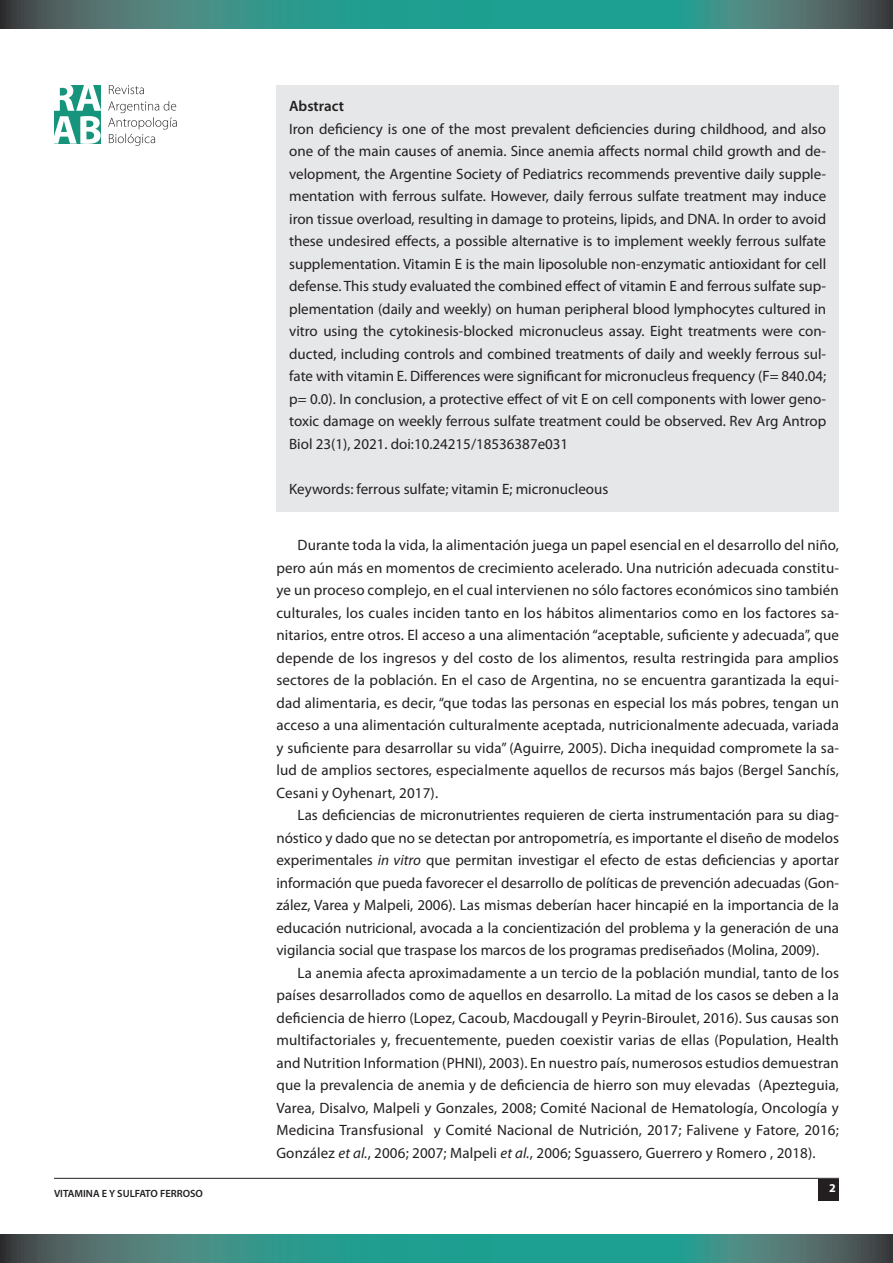
<style>
.page{position:relative;width:893px;height:1263px;background:#fff}
.page>*{position:absolute;margin:0;border:0;box-sizing:border-box;transform-origin:0 0}
.CUERPO{font:15px/22.5px "Myriad Pro";letter-spacing:.01em;color:#231f20;text-align:justify}
.ABSTRAC{font:15px/22.5px "Myriad Pro";color:#231f20;text-align:justify}
.RESUMEN{font:600 15px "Myriad Pro";color:#231f20}
.t1{font:700 12px "Myriad Pro";color:#fff}
.t2{font:600 10.5px "Myriad Pro";color:#231f20}
.s1{font-style:italic}
</style>
<div class="page">
<div style="left:819px;top:1179px;width:20px;height:21px;background:#231f20"></div>
<hr style="left:54px;top:1178px;width:785px;height:1px;background:#231f20">
<svg style="left:0;top:0;width:893px;height:28px;background:#36887f"></svg>
<svg style="left:0;top:1234px;width:893px;height:29px;background:#36887f"></svg>
<svg style="left:108px;top:101px;width:69px;height:45px"></svg>
<svg style="left:109px;top:85px;width:35px;height:9px"></svg>
<svg style="left:54px;top:85px;width:47px;height:59px"></svg>
<div style="left:276px;top:85px;width:563px;height:427px;background:#e6e7e9"></div>
<p class="t2" style="left:54px;top:1187px;width:150px">VITAMINA E Y SULFATO FERROSO</p>
<p class="RESUMEN" style="left:289px;top:96px;width:56px">Abstract</p>
<p class="ABSTRAC" style="left:289px;top:117px;width:539px">Iron deficiency is one of the most prevalent deficiencies during childhood, and also one of the main causes of anemia. Since anemia affects normal child growth and de&shy;velopment, the Argentine Society of Pediatrics recommends preventive daily supple&shy;mentation with ferrous sulfate. However, daily ferrous sulfate treatment may induce iron tissue overload, resulting in damage to proteins, lipids, and DNA. In order to avoid these undesired effects, a possible alternative is to implement weekly ferrous sulfate supplementation. Vitamin E is the main liposoluble non-enzymatic antioxidant for cell defense. This study evaluated the combined effect of vitamin E and ferrous sulfate sup&shy;plementation (daily and weekly) on human peripheral blood lymphocytes cultured in vitro using the cytokinesis-blocked micronucleus assay. Eight treatments were con&shy;ducted, including controls and combined treatments of daily and weekly ferrous sul&shy;fate with vitamin E. Differences were significant for micronucleus frequency (F= 840.04; p= 0.0). In conclusion, a protective effect of vit E on cell components with lower geno&shy;toxic damage on weekly ferrous sulfate treatment could be observed. Rev Arg Antrop Biol 23(1), 2021. doi:10.24215/18536387e031</p>
<p class="ABSTRAC" style="left:289px;top:477px;width:321px">Keywords: ferrous sulfate; vitamin E; micronucleous</p>
<p class="CUERPO" style="left:276px;top:534px;width:564px;text-indent:21px">Durante toda la vida, la alimentación juega un papel esencial en el desarrollo del niño, pero aún más en momentos de crecimiento acelerado. Una nutrición adecuada constitu&shy;ye un proceso complejo, en el cual intervienen no sólo factores económicos sino también culturales, los cuales inciden tanto en los hábitos alimentarios como en los factores sa&shy;nitarios, entre otros. El acceso a una alimentación “aceptable, suficiente y adecuada”, que depende de los ingresos y del costo de los alimentos, resulta restringida para amplios sectores de la población. En el caso de Argentina, no se encuentra garantizada la equi&shy;dad alimentaria, es decir, “que todas las personas en especial los más pobres, tengan un acceso a una alimentación culturalmente aceptada, nutricionalmente adecuada, variada y suficiente para desarrollar su vida” (Aguirre, 2005). Dicha inequidad compromete la sa&shy;lud de amplios sectores, especialmente aquellos de recursos más bajos (Bergel Sanchís, Cesani y Oyhenart, 2017).</p>
<p class="CUERPO" style="left:276px;top:804px;width:564px;text-indent:21px">Las deficiencias de micronutrientes requieren de cierta instrumentación para su diag&shy;nóstico y dado que no se detectan por antropometría, es importante el diseño de modelos experimentales <span class="s1">in vitro</span> que permitan investigar el efecto de estas deficiencias y aportar información que pueda favorecer el desarrollo de políticas de prevención adecuadas (Gon&shy;zález, Varea y Malpeli, 2006). Las mismas deberían hacer hincapié en la importancia de la educación nutricional, avocada a la concientización del problema y la generación de una vigilancia social que traspase los marcos de los programas prediseñados (Molina, 2009).</p>
<p class="CUERPO" style="left:276px;top:961px;width:564px;text-indent:21px">La anemia afecta aproximadamente a un tercio de la población mundial, tanto de los países desarrollados como de aquellos en desarrollo. La mitad de los casos se deben a la deficiencia de hierro (Lopez, Cacoub, Macdougall y Peyrin-Biroulet, 2016). Sus causas son multifactoriales y, frecuentemente, pueden coexistir varias de ellas (Population, Health and Nutrition Information (PHNI), 2003). En nuestro país, numerosos estudios demuestran que la prevalencia de anemia y de deficiencia de hierro son muy elevadas (Apezteguia, Varea, Disalvo, Malpeli y Gonzales, 2008; Comité Nacional de Hematología, Oncología y Medicina Transfusional y Comité Nacional de Nutrición, 2017; Falivene y Fatore, 2016; González <span class="s1">et al.</span>, 2006; 2007; Malpeli <span class="s1">et al.</span>, 2006; Sguassero, Guerrero y Romero , 2018).</p>
<p class="t1" style="left:829px;top:1180px;width:8px">2</p>
</div>
